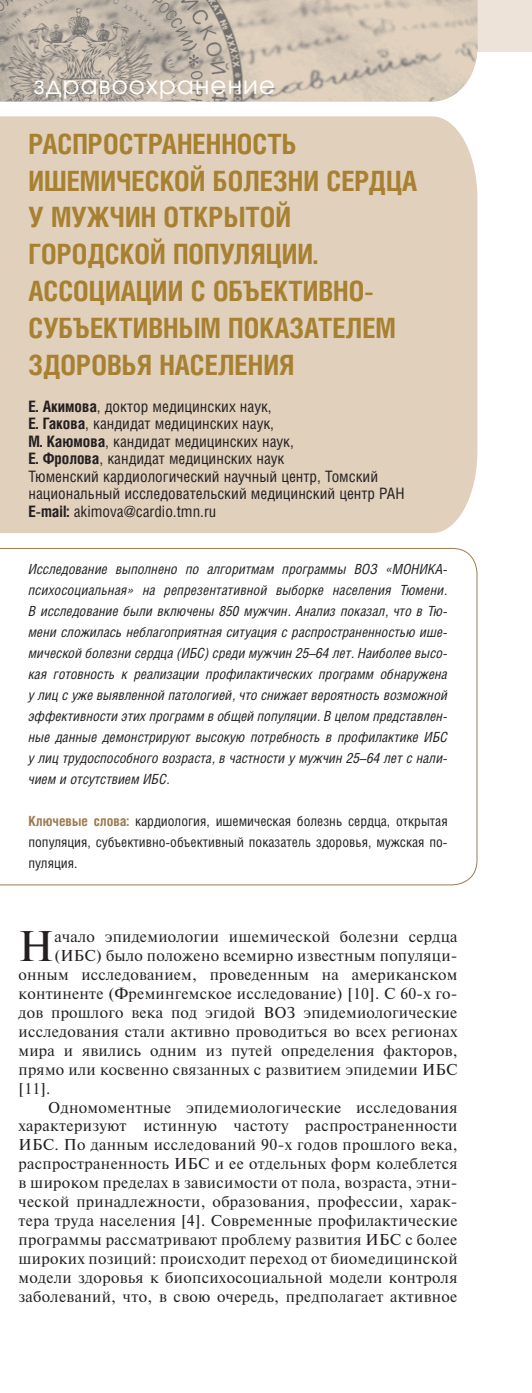
<style>
.page{position:relative;width:532px;height:1393px;background:#fff}
.page>*{position:absolute;margin:0;border:0;box-sizing:border-box;transform-origin:0 0}
.t1{font:42.7px "Newton C";color:#231f20}
.t2{font:700 28px/36.8px "Helios Cond";color:#a78131}
.t3{font:24.5px "Avant Garde Gothic C";letter-spacing:.05em;color:#fff}
.t4{font:15.75px "Newton C";letter-spacing:.02em;color:#231f20}
.t5{font:15.75px/17.5px "Helios Cond";color:#231f20}
.t6{font:italic 14px/21px "Helios Cond";color:#231f20;text-align:justify}
.t7{font:14px/21px "Helios Cond";color:#231f20;text-align:justify}
.s1{font-weight:700}
.s2{font-weight:700;color:#9c7b50}
</style>
<div class="page">
<div style="left:0;top:0;width:532px;height:52px;background:#eee3d8"></div>
<div style="left:0;top:116px;width:477px;height:417px;background:#e0d0bc"></div>
<svg style="left:0;top:548px;width:478px;height:338px"></svg>
<svg style="left:0;top:0;width:432px;height:101px"></svg>
<img style="left:432px;top:0;width:45px;height:101px">
<h3 class="t3" style="left:33px;top:74px;width:243px">здравоохранение</h3>
<h2 class="t2" style="left:28px;top:129px;width:390px">РАСПРОСТРАНЕННОСТЬ<br>ИШЕМИЧЕСКОЙ БОЛЕЗНИ СЕРДЦА<br>У МУЖЧИН ОТКРЫТОЙ<br>ГОРОДСКОЙ ПОПУЛЯЦИИ.<br>АССОЦИАЦИИ С ОБЪЕКТИВНО-<br>СУБЪЕКТИВНЫМ ПОКАЗАТЕЛЕМ<br>ЗДОРОВЬЯ НАСЕЛЕНИЯ</h2>
<p class="t5" style="left:28px;top:399px;width:378px"><span class="s1">Е. Акимова</span>, доктор медицинских наук,<br><span class="s1">Е. Гакова</span>, кандидат медицинских наук,<br><span class="s1">М. Каюмова</span>, кандидат медицинских наук,<br><span class="s1">Е. Фролова</span>, кандидат медицинских наук<br>Тюменский кардиологический научный центр, Томский национальный исследовательский медицинский центр РАН <span class="s1">E-mail:</span> akimova@cardio.tmn.ru</p>
<p class="t6" style="left:28px;top:560px;width:421px">Исследование выполнено по алгоритмам программы ВОЗ «МОНИКА&shy;психосоциальная» на репрезентативной выборке населения Тюмени.<br>В исследование были включены 850 мужчин. Анализ показал, что в Тю&shy;мени сложилась неблагоприятная ситуация с распространенностью ише&shy;мической болезни сердца (ИБС) среди мужчин 25–64 лет. Наиболее высо&shy;кая готовность к реализации профилактических программ обнаружена у лиц с уже выявленной патологией, что снижает вероятность возможной эффективности этих программ в общей популяции. В целом представлен&shy;ные данные демонстрируют высокую потребность в профилактике ИБС у лиц трудоспособного возраста, в частности у мужчин 25–64 лет с нали&shy;чием и отсутствием ИБС.</p>
<p class="t7" style="left:28px;top:812px;width:421px"><span class="s2">Ключевые слова:</span> кардиология, ишемическая болезнь сердца, открытая популяция, субъективно-объективный показатель здоровья, мужская по&shy;пуляция.</p>
<h1 class="t1" style="left:19px;top:931px;width:37px">Н</h1>
<p class="t4" style="left:54px;top:931px;width:405px">ачало эпидемиологии ишемической болезни сердца</p>
<p class="t4" style="left:54px;top:950px;width:405px">(ИБС) было положено всемирно известным популяци-</p>
<p class="t4" style="left:19px;top:969px;width:441px">онным исследованием, проведенным на американском</p>
<p class="t4" style="left:19px;top:988px;width:441px">континенте (Фремингемское исследование) [10]. С 60-х го-</p>
<p class="t4" style="left:19px;top:1007px;width:441px">дов прошлого века под эгидой ВОЗ эпидемиологические</p>
<p class="t4" style="left:19px;top:1026px;width:441px">исследования стали активно проводиться во всех регионах</p>
<p class="t4" style="left:19px;top:1045px;width:441px">мира и явились одним из путей определения факторов,</p>
<p class="t4" style="left:19px;top:1063px;width:441px">прямо или косвенно связанных с развитием эпидемии ИБС</p>
<p class="t4" style="left:19px;top:1082px;width:33px">[11].</p>
<p class="t4" style="left:48px;top:1101px;width:411px">Одномоментные эпидемиологические исследования</p>
<p class="t4" style="left:19px;top:1120px;width:441px">характеризуют истинную частоту распространенности</p>
<p class="t4" style="left:19px;top:1139px;width:441px">ИБС. По данным исследований 90-х годов прошлого века,</p>
<p class="t4" style="left:19px;top:1158px;width:441px">распространенность ИБС и ее отдельных форм колеблется</p>
<p class="t4" style="left:19px;top:1177px;width:441px">в широком пределах в зависимости от пола, возраста, этни-</p>
<p class="t4" style="left:19px;top:1196px;width:441px">ческой принадлежности, образования, профессии, харак-</p>
<p class="t4" style="left:19px;top:1215px;width:441px">тера труда населения [4]. Современные профилактические</p>
<p class="t4" style="left:19px;top:1234px;width:441px">программы рассматривают проблему развития ИБС с более</p>
<p class="t4" style="left:19px;top:1252px;width:441px">широких позиций: происходит переход от биомедицинской</p>
<p class="t4" style="left:19px;top:1271px;width:441px">модели здоровья к биопсихосоциальной модели контроля</p>
<p class="t4" style="left:19px;top:1290px;width:441px">заболеваний, что, в свою очередь, предполагает активное</p>
</div>
